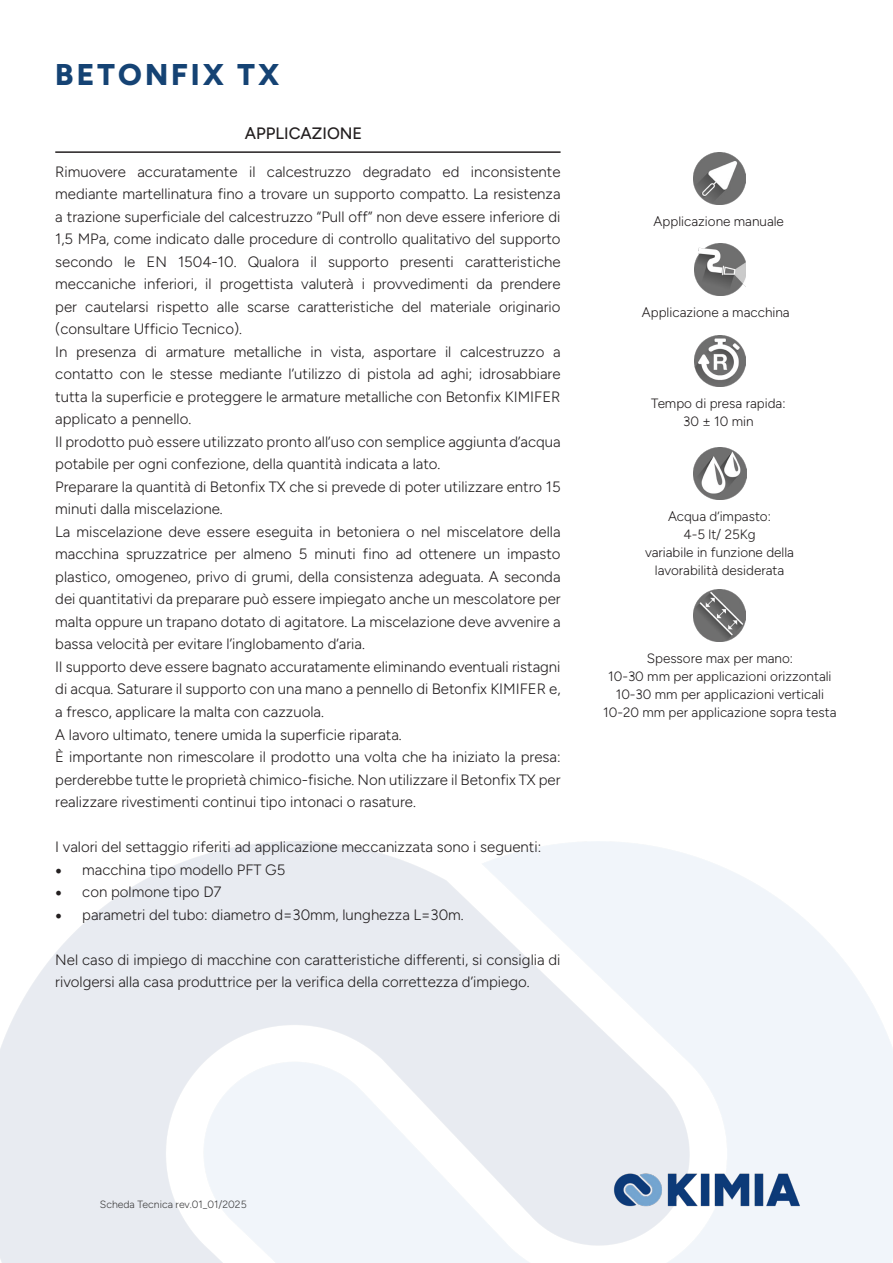
<style>
.page{position:relative;width:893px;height:1263px;background:#fff}
.page>*{position:absolute;margin:0;border:0;box-sizing:border-box;transform-origin:0 0}
.t1{font:800 30px "Figtree";letter-spacing:.1em;color:#154374}
.t2{font:500 16.5px "Figtree";color:#231f20}
.t3{font:300 15px/22.5px "Figtree";color:#231f20;text-align:justify}
.t4{font:300 13.5px/18px "Figtree";color:#231f20;text-align:center}
.t5{font:300 10.5px "Figtree";color:#3e3e3f}
.s1{font-family:"Minion Pro";font-weight:400;font-size:18px}
</style>
<div class="page">
<img style="left:606px;top:1150px;width:202px;height:76px">
<hr style="left:55px;top:151px;width:506px;height:2px;background:#231f20">
<img style="left:694px;top:447px;width:52px;height:52px">
<img style="left:693px;top:152px;width:53px;height:52px">
<img style="left:694px;top:243px;width:52px;height:52px">
<img style="left:693px;top:589px;width:53px;height:52px">
<img style="left:694px;top:335px;width:52px;height:52px">
<p class="t1" style="left:55px;top:56px;width:226px">BETONFIX TX</p>
<p class="t2" style="left:245px;top:124px;width:119px">APPLICAZIONE</p>
<p class="t3" style="left:55px;top:160px;width:507px">Rimuovere accuratamente il calcestruzzo degradato ed inconsistente mediante martellinatura fino a trovare un supporto compatto. La resistenza a trazione superficiale del calcestruzzo “Pull off” non deve essere inferiore di 1,5 MPa, come indicato dalle procedure di controllo qualitativo del supporto secondo le EN 1504-10. Qualora il supporto presenti caratteristiche meccaniche inferiori, il progettista valuterà i provvedimenti da prendere per cautelarsi rispetto alle scarse caratteristiche del materiale originario (consultare Ufficio Tecnico).</p>
<p class="t3" style="left:55px;top:340px;width:507px">In presenza di armature metalliche in vista, asportare il calcestruzzo a contatto con le stesse mediante l’utilizzo di pistola ad aghi; idrosabbiare tutta la superficie e proteggere le armature metalliche con Betonfix KIMIFER applicato a pennello.</p>
<p class="t3" style="left:55px;top:430px;width:507px">Il prodotto può essere utilizzato pronto all’uso con semplice aggiunta d’acqua potabile per ogni confezione, della quantità indicata a lato.</p>
<p class="t3" style="left:55px;top:475px;width:507px">Preparare la quantità di Betonfix TX che si prevede di poter utilizzare entro 15 minuti dalla miscelazione.</p>
<p class="t3" style="left:55px;top:520px;width:507px">La miscelazione deve essere eseguita in betoniera o nel miscelatore della macchina spruzzatrice per almeno 5 minuti fino ad ottenere un impasto plastico, omogeneo, privo di grumi, della consistenza adeguata. A seconda dei quantitativi da preparare può essere impiegato anche un mescolatore per malta oppure un trapano dotato di agitatore. La miscelazione deve avvenire a bassa velocità per evitare l’inglobamento d’aria.</p>
<p class="t3" style="left:55px;top:655px;width:507px">Il supporto deve essere bagnato accuratamente eliminando eventuali ristagni di acqua. Saturare il supporto con una mano a pennello di Betonfix KIMIFER e, a fresco, applicare la malta con cazzuola.</p>
<p class="t3" style="left:55px;top:723px;width:348px">A lavoro ultimato, tenere umida la superficie riparata.</p>
<p class="t3" style="left:55px;top:745px;width:507px">È importante non rimescolare il prodotto una volta che ha iniziato la presa: perderebbe tutte le proprietà chimico-fisiche. Non utilizzare il Betonfix TX per realizzare rivestimenti continui tipo intonaci o rasature.</p>
<p class="t3" style="left:55px;top:835px;width:487px">I valori del settaggio riferiti ad applicazione meccanizzata sono i seguenti:</p>
<p class="t3" style="left:55px;top:858px;width:232px"><span class="s1">•</span> macchina tipo modello PFT G5</p>
<p class="t3" style="left:55px;top:880px;width:168px"><span class="s1">•</span> con polmone tipo D7</p>
<p class="t3" style="left:55px;top:903px;width:410px"><span class="s1">•</span> parametri del tubo: diametro d=30mm, lunghezza L=30m.</p>
<p class="t3" style="left:55px;top:948px;width:507px">Nel caso di impiego di macchine con caratteristiche differenti, si consiglia di rivolgersi alla casa produttrice per la verifica della correttezza d’impiego.</p>
<p class="t4" style="left:654px;top:212px;width:132px">Applicazione manuale</p>
<p class="t4" style="left:642px;top:303px;width:149px">Applicazione a macchina</p>
<p class="t4" style="left:651px;top:395px;width:136px">Tempo di presa rapida:</p>
<p class="t4" style="left:683px;top:413px;width:72px">30 ± 10 min</p>
<p class="t4" style="left:668px;top:507px;width:104px">Acqua d’impasto:</p>
<p class="t4" style="left:683px;top:525px;width:74px">4-5 lt/ 25Kg</p>
<p class="t4" style="left:645px;top:543px;width:150px">variabile in funzione della lavorabilità desiderata</p>
<p class="t4" style="left:647px;top:649px;width:148px">Spessore max per mano:</p>
<p class="t4" style="left:608px;top:667px;width:225px">10-30 mm per applicazioni orizzontali</p>
<p class="t4" style="left:616px;top:685px;width:210px">10-30 mm per applicazioni verticali</p>
<p class="t4" style="left:603px;top:703px;width:235px">10-20 mm per applicazione sopra testa</p>
<p class="t5" style="left:100px;top:1198px;width:148px">Scheda Tecnica rev.01_01/2025</p>
</div>
